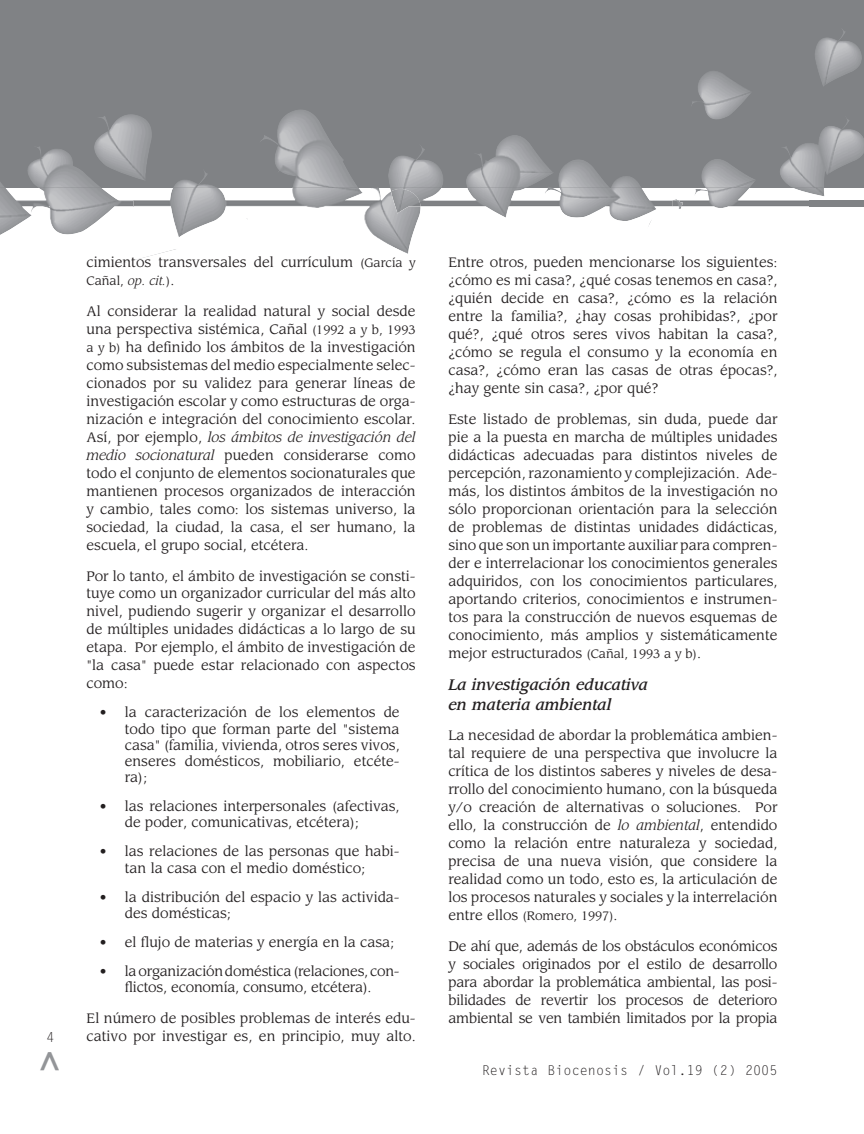
<style>
.page{position:relative;width:864px;height:1134px;background:#fff}
.page>*{position:absolute;margin:0;border:0;box-sizing:border-box;transform-origin:0 0}
.t1{font:700 36px "Leawood";color:#939598}
.t2{font:italic 500 15px "Leawood";color:#231f20}
.t3{font:13.5px/18px "Leawood";color:#231f20;text-align:justify}
.t4{font:13.5px "Letter Gothic";color:#231f20}
.t5{font:12px "Leawood";color:#231f20}
.s1{font-size:12px}
.s2{font-style:italic}
.s3{font-size:13.5px}
</style>
<div class="page">
<div style="left:0;top:0;width:864px;height:188px;background:#808285"></div>
<img style="left:0;top:188px;width:95px;height:47px">
<img style="left:0;top:147px;width:101px;height:41px">
<img style="left:92px;top:114px;width:54px;height:67px">
<img style="left:95px;top:188px;width:295px;height:57px">
<img style="left:173px;top:110px;width:185px;height:78px">
<img style="left:712px;top:188px;width:98px;height:20px">
<img style="left:701px;top:159px;width:54px;height:29px">
<img style="left:792px;top:188px;width:33px;height:8px">
<img style="left:780px;top:120px;width:84px;height:68px">
<img style="left:692px;top:29px;width:170px;height:91px">
<div style="left:810px;top:200px;width:54px;height:7px;background:#808285"></div>
<img style="left:390px;top:188px;width:322px;height:66px">
<img style="left:388px;top:135px;width:253px;height:53px">
<img style="left:391px;top:189px;width:30px;height:25px">
<img style="left:670px;top:200px;width:41px;height:54px">
<svg style="left:75px;top:219px;width:111px;height:47px"></svg>
<p class="t1" style="left:24px;top:1072px;width:23px;rotate:-90deg">&gt;</p>
<p class="t3" style="left:87px;top:254px;width:331px">ci-mien-tos trans-ver-sa-les del cu-rrí-cu-lum <span class="s1">(Gar-cía y</span></p>
<p class="t5" style="left:87px;top:274px;width:89px">Ca-ñal, <span class="s2">op. cit.</span>)<span class="s3">.</span></p>
<p class="t3" style="left:87px;top:302px;width:331px">Al con-si-de-rar la rea-li-dad na-tu-ral y so-cial des-de una pers-pec-ti-va sis-té-mi-ca, Ca-ñal <span class="s1">(1992 a y b, 1993 a y b)</span> ha de-fi-ni-do los ám-bi-tos de la in-ves-ti-ga-ción co-mo sub-sis-te-mas del me-dio es-pe-cial-men-te se-lec&shy;cio-na-dos por su va-li-dez pa-ra ge-ne-rar lí-neas de in-ves-ti-ga-ción es-co-lar y co-mo es-truc-tu-ras de or-ga&shy;ni-za-ción e in-te-gra-ción del co-no-ci-mien-to es-co-lar.<br>Así, por ejem-plo, <span class="s2">los ám-bi-tos de in- ves- ti-ga-ción del me-dio so-cio-na-tu-ral</span> pue-den con-si-de-rar-se co-mo to-do el con-jun-to de ele-men-tos so-cio-na-tu-ra-les que man-tie-nen pro-ce-sos or-ga-ni-za-dos de in-te-rac-ción y cam-bio, ta-les co-mo: los sis-te-mas uni-ver-so, la so-cie-dad, la ciu-dad, la ca-sa, el ser hu-ma-no, la es-cue-la, el gru-po so-cial, et-cé-te-ra.</p>
<p class="t3" style="left:87px;top:567px;width:331px">Por lo tan-to, el ám-bi-to de in-ves-ti-ga-ción se cons-ti&shy;tu-ye co-mo un or-ga-ni-za-dor cu-rri-cu-lar del más al-to ni-vel, pu-dien-do su-ge-rir y or-ga-ni-zar el de-sa-rro-llo de múl-ti-ples uni-da-des di-dác-ti-cas a lo lar-go de su eta-pa. Por ejem-plo, el ám-bi-to de in-ves-ti-ga-ción de "la ca-sa" pue-de es-tar re-la-cio-na-do con as-pec-tos co-mo:</p>
<p class="t3" style="left:125px;top:705px;width:276px;line-height:16.2px;text-indent:-25px">• la ca-rac-te-ri-za-ción de los ele-men-tos de to-do ti-po que for-man par-te del "sis-te-ma ca-sa" (fa-mi-lia, vi-vien-da, otros se-res vi-vos, en-se-res do-més-ti-cos, mo-bi-lia-rio, et-cé-te&shy;ra);</p>
<p class="t3" style="left:125px;top:799px;width:276px;line-height:16.2px;text-indent:-25px">• las re-la-cio-nes in-ter-per-so-na-les (afec-ti-vas, de po-der, co-mu-ni-ca-ti-vas, et-cé-te-ra);</p>
<p class="t3" style="left:125px;top:844px;width:276px;line-height:16.2px;text-indent:-25px">• las re-la-cio-nes de las per-so-nas que ha-bi&shy;tan la ca-sa con el me-dio do-més-ti-co;</p>
<p class="t3" style="left:125px;top:889px;width:276px;line-height:16.2px;text-indent:-25px">• la dis-tri-bu-ción del es-pa-cio y las ac-ti-vi-da&shy;des do-més-ti-cas;</p>
<p class="t3" style="left:100px;top:933px;width:296px">• el flu-jo de ma-te-rias y ener-gía en la ca-sa;</p>
<p class="t3" style="left:100px;top:963px;width:301px;line-height:16.2px;text-align:center">• la or-ga-ni-za-ción do-més-ti-ca (re-la-cio-nes, con&shy;flic-tos, eco-no-mía, con-su-mo, et-cé-te-ra).</p>
<p class="t3" style="left:87px;top:1009px;width:331px">El nú-me-ro de po-si-bles pro-ble-mas de in-te-rés edu&shy;ca-ti-vo por in-ves-ti-gar es, en prin-ci-pio, muy al-to.</p>
<p class="t3" style="left:448px;top:254px;width:331px">En-tre otros, pue-den men-cio-nar-se los si-guien-tes: ¿có-mo es mi ca-sa?, ¿qué co-sas te-ne-mos en ca-sa?, ¿quién de-ci-de en ca-sa?, ¿có-mo es la re-la-ción en-tre la fa-mi-lia?, ¿hay co-sas pro-hi-bi-das?, ¿por qué?, ¿qué otros se-res vi-vos ha-bi-tan la ca-sa?, ¿có-mo se re-gu-la el con-su-mo y la eco-no-mía en ca-sa?, ¿có-mo eran las ca-sas de otras épo-cas?, ¿hay gen-te sin ca-sa?, ¿por qué?</p>
<p class="t3" style="left:448px;top:410px;width:331px">Es-te lis-ta-do de pro-ble-mas, sin du-da, pue-de dar pie a la pues-ta en mar-cha de múl-ti-ples uni-da-des di-dác-ti-cas ade-cua-das pa-ra dis-tin-tos ni-ve-les de per-cep-ción, ra-zo-na-mien-to y com-ple-ji-za-ción. Ade&shy;más, los dis-tin-tos ám-bi-tos de la in-ves-ti-ga-ción no só-lo pro-por-cio-nan orien-ta-ción pa-ra la se-lec-ción de pro-ble-mas de dis-tin-tas uni-da-des di-dác-ti-cas, si-no que son un im-por-tan-te au-xi-liar pa-ra com-pren&shy;der e in-te-rre-la-cio-nar los co-no-ci-mien-tos ge-ne-ra-les ad-qui-ri-dos, con los co-no-ci-mien-tos par-ti-cu-la-res, apor-tan-do cri-te-rios, co-no-ci-mien-tos e ins-tru-men&shy;tos pa-ra la cons-truc-ción de nue-vos es-que-mas de co-no-ci-mien-to, más am-plios y sis-te-má-ti-ca-men-te me-jor es-truc-tu-ra-dos <span class="s1">(Ca-ñal, 1993 a y b)</span>.</p>
<p class="t2" style="left:448px;top:675px;width:152px">La in-ves- ti-ga-ción edu-ca-</p>
<p class="t2" style="left:621px;top:675px;width:28px">ti-va</p>
<p class="t2" style="left:448px;top:695px;width:165px">en ma- te-ria am- bien-tal</p>
<p class="t3" style="left:448px;top:727px;width:331px">La ne-ce-si-dad de abor-dar la pro-ble-má-ti-ca am-bien&shy;tal re-quie-re de una pers-pec-ti-va que in-vo-lu-cre la crí-ti-ca de los dis-tin-tos sa-be-res y ni-ve-les de de-sa&shy;rro-llo del co-no-ci-mien-to hu-ma-no, con la bús-que-da y/o crea-ción de al-ter-na-ti-vas o so-lu-cio-nes. Por ello, la cons-truc-ción de <span class="s2">lo am-bien- tal</span>, en-ten-di-do co-mo la re-la-ción en-tre na-tu-ra-le-za y so-cie-dad, pre-ci-sa de una nue-va vi-sión, que con-si-de-re la rea-li-dad co-mo un to-do, es-to es, la ar-ti-cu-la-ción de los pro-ce-sos na-tu-ra-les y so-cia-les y la in-te-rre-la-ción</p>
<p class="t5" style="left:448px;top:909px;width:171px"><span class="s3">en-tre ellos</span> (Ro-me-ro, 1997)<span class="s3">.</span></p>
<p class="t3" style="left:448px;top:938px;width:331px">De ahí que, ade-más de los obs-tá-cu-los eco-nó-mi-cos y so-cia-les ori-gi-na-dos por el es-ti-lo de de-sa-rro-llo pa-ra abor-dar la pro-ble-má-ti-ca am-bien-tal, las po-si&shy;bi-li-da-des de re-ver-tir los pro-ce-sos de de-te-rio-ro am-bien-tal se ven tam-bién li-mi-ta-dos por la pro-pia</p>
<p class="t4" style="left:482px;top:1063px;width:297px">Revista Biocenosis / Vol.19 (2) 2005</p>
</div>
